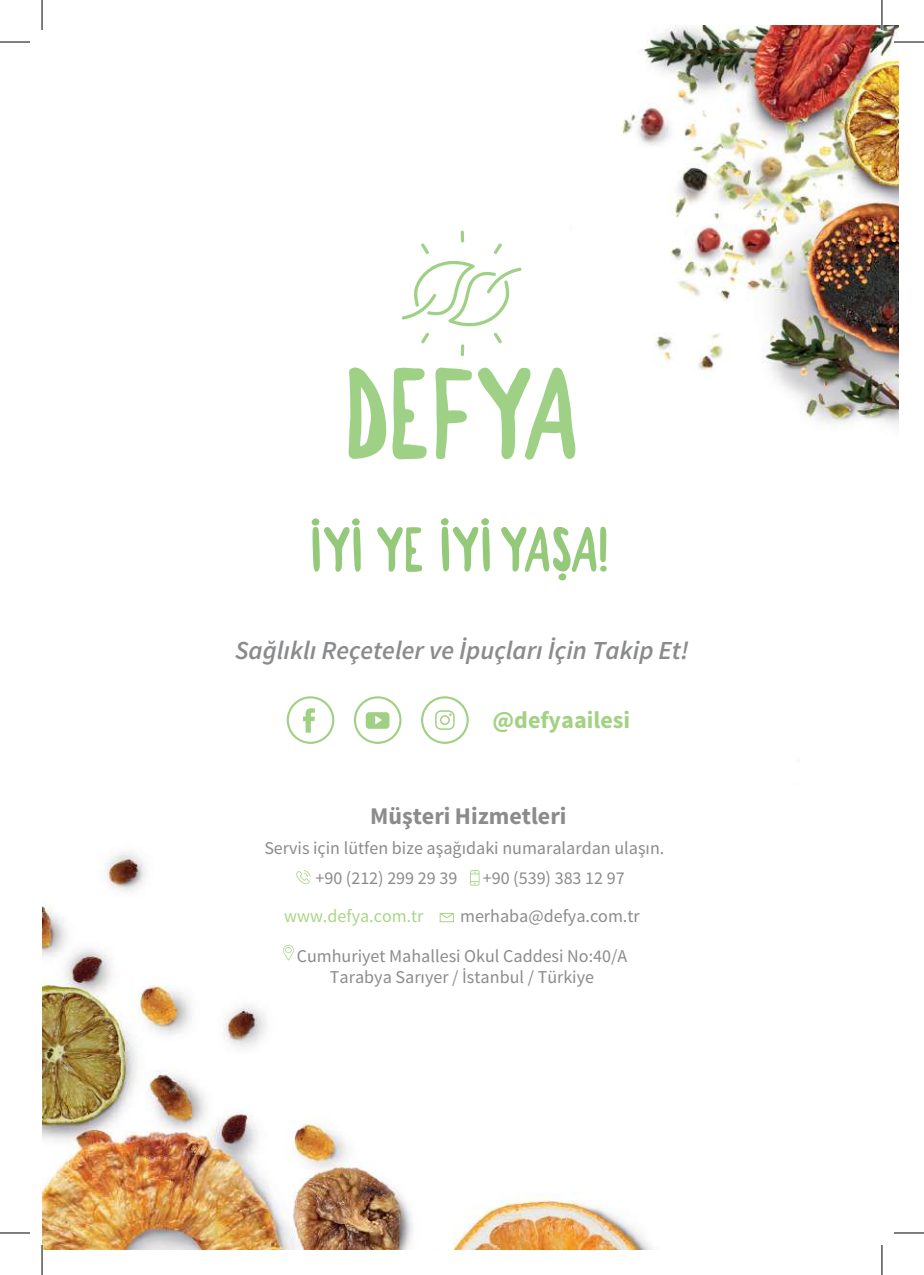
<style>
.page{position:relative;width:924px;height:1275px;background:#fff}
.page>*{position:absolute;margin:0;border:0;box-sizing:border-box;transform-origin:0 0}
.t1{font:italic 600 26px "Source Sans Pro";color:#8a8b8d}
.t2{font:700 24px "Source Sans Pro";color:#8a8b8d}
.t3{font:700 24px "Source Sans Pro";color:#a1d283}
.t4{font:18px/21.6px "Source Sans Pro";color:#8a8b8d;text-align:center}
.t5{font:18px "Source Sans Pro";color:#aad585}
</style>
<div class="page">
<img style="left:42px;top:25px;width:856px;height:1225px">
<svg style="left:420px;top:243px;width:9px;height:11px"></svg>
<svg style="left:460px;top:230px;width:4px;height:12px"></svg>
<svg style="left:493px;top:243px;width:9px;height:11px"></svg>
<svg style="left:401px;top:260px;width:120px;height:83px"></svg>
<svg style="left:460px;top:344px;width:4px;height:12px"></svg>
<svg style="left:348px;top:366px;width:78px;height:94px"></svg>
<svg style="left:435px;top:367px;width:140px;height:94px"></svg>
<svg style="left:439px;top:913px;width:14px;height:9px"></svg>
<svg style="left:283px;top:945px;width:11px;height:15px"></svg>
<svg style="left:296px;top:870px;width:14px;height:14px"></svg>
<svg style="left:470px;top:870px;width:9px;height:15px"></svg>
<svg style="left:286px;top:696px;width:48px;height:48px"></svg>
<svg style="left:354px;top:696px;width:47px;height:48px"></svg>
<svg style="left:421px;top:696px;width:47px;height:48px"></svg>
<svg style="left:376px;top:526px;width:46px;height:46px"></svg>
<svg style="left:441px;top:526px;width:48px;height:46px"></svg>
<div style="left:440px;top:518px;width:8px;height:7px;background:#94c97a;border-radius:50%"></div>
<div style="left:481px;top:518px;width:8px;height:7px;background:#94c97a;border-radius:50%"></div>
<svg style="left:312px;top:526px;width:48px;height:46px"></svg>
<div style="left:352px;top:518px;width:7px;height:7px;background:#94c97a;border-radius:50%"></div>
<div style="left:311px;top:518px;width:8px;height:8px;background:#94c97a;border-radius:50%"></div>
<div style="left:558px;top:573px;width:8px;height:7px;background:#94c97a;border-radius:50%"></div>
<svg style="left:500px;top:526px;width:106px;height:46px"></svg>
<hr style="left:893px;top:41px;width:30px;height:2px;background:#fff">
<hr style="left:893px;top:1231px;width:30px;height:3px;background:#fff">
<hr style="left:880px;top:0;width:2px;height:30px;background:#fff">
<hr style="left:880px;top:1245px;width:2px;height:30px;background:#fff">
<hr style="left:0;top:42px;width:30px;height:1px;background:#000">
<hr style="left:893px;top:42px;width:30px;height:1px;background:#000">
<hr style="left:0;top:1232px;width:30px;height:1px;background:#000">
<hr style="left:893px;top:1232px;width:30px;height:1px;background:#000">
<hr style="left:42px;top:0;width:1px;height:30px;background:#000">
<hr style="left:42px;top:1245px;width:1px;height:30px;background:#000">
<hr style="left:881px;top:0;width:1px;height:30px;background:#000">
<hr style="left:881px;top:1245px;width:1px;height:30px;background:#000">
<h1 class="t1" style="left:235px;top:633px;width:455px">Sağlıklı Reçeteler ve İpuçları İçin Takip Et!</h1>
<h2 class="t3" style="left:492px;top:705px;width:139px">@defyaailesi</h2>
<h2 class="t2" style="left:370px;top:800px;width:198px">Müşteri Hizmetleri</h2>
<p class="t4" style="left:264px;top:838px;width:401px">Servis için lütfen bize aşağıdaki numaralardan ulaşın.</p>
<p class="t4" style="left:315px;top:867px;width:143px">+90 (212) 299 29 39</p>
<p class="t4" style="left:482px;top:867px;width:143px">+90 (539) 383 12 97</p>
<p class="t5" style="left:284px;top:905px;width:141px">www.defya.com.tr</p>
<p class="t4" style="left:460px;top:905px;width:181px">merhaba@defya.com.tr</p>
<p class="t4" style="left:296px;top:945px;width:332px">Cumhuriyet Mahallesi Okul Caddesi No:40/A<br>Tarabya Sarıyer / İstanbul / Türkiye</p>
</div>
